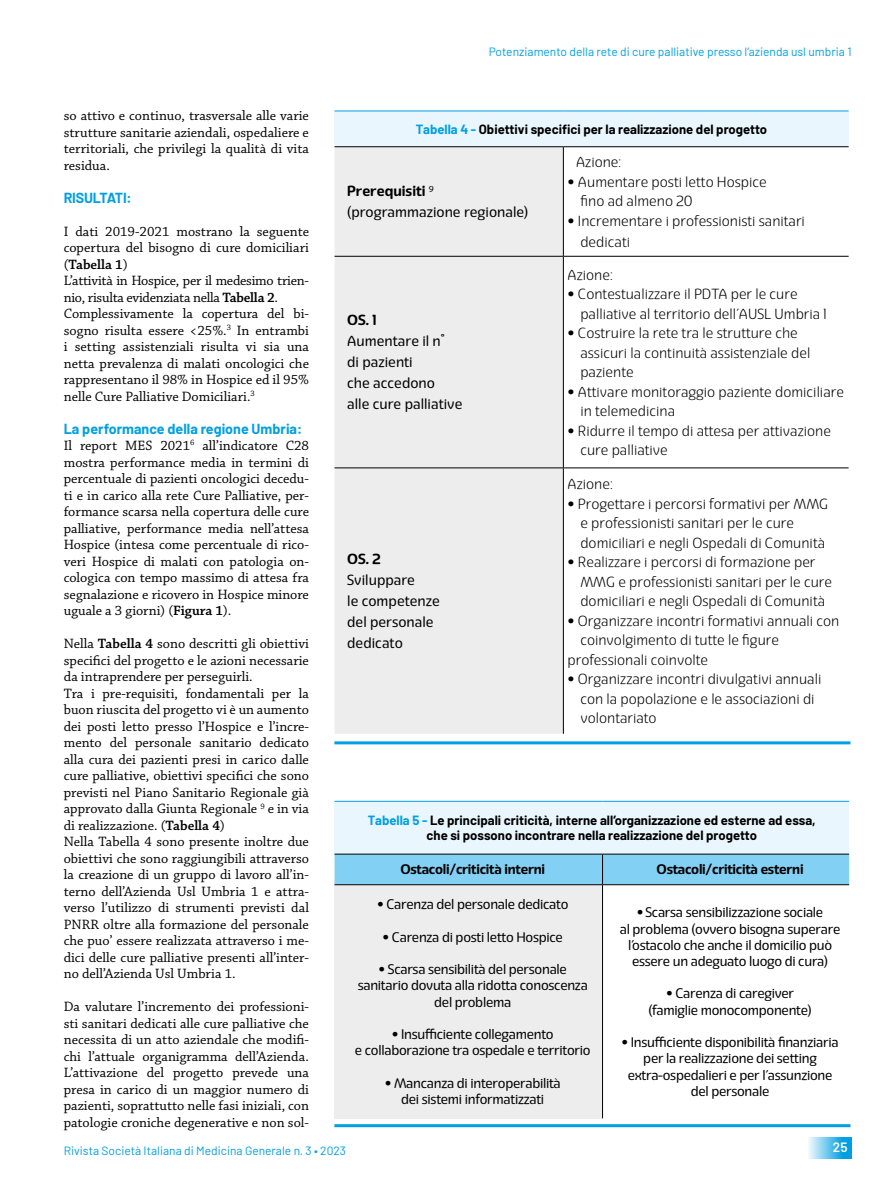
<style>
.page{position:relative;width:893px;height:1191px;background:#fff}
.page>*{position:absolute;margin:0;border:0;box-sizing:border-box;transform-origin:0 0}
.t1{font:14.25px/16.5px "Chaparral Pro";color:#000;text-align:justify}
.t2{font:300 14.25px/19.5px "Eigerdals";color:#000}
.t3{font:14.25px/21px "Eigerdals";color:#000}
.t4{font:700 14.25px "Barlow";color:#009fe3}
.t5{font:700 14.25px "Eigerdals";color:#000}
.t6{font:13.5px/16.2px "Eigerdals";letter-spacing:-.02em;color:#000;text-align:center}
.t7{font:700 13.5px "Eigerdals";letter-spacing:-.02em;color:#000}
.t8{font:600 13.5px "Barlow";color:#fff}
.t9{font:700 13.05px/15px "Barlow";color:#000;text-align:center}
.t10{font:12px "Barlow";color:#009fe3}
.s1{font-weight:600}
.s2{color:#009fe3}
.s3{font-weight:700}
.s4{font-family:"Helvetica LT Extra Compressed";font-weight:400}
.s5{font-family:"Helvetica LT Extra Compressed"}
</style>
<div class="page">
<div style="left:807px;top:1137px;width:45px;height:21px;background:linear-gradient(to right,#f2fafd,#008fde)"></div>
<div style="left:334px;top:111px;width:515px;height:36px;background:#eaf6fe"></div>
<div style="left:334px;top:147px;width:229px;height:586px;background:#ededed"></div>
<hr style="left:334px;top:146px;width:229px;height:1px;background:#000">
<hr style="left:563px;top:146px;width:286px;height:1px;background:#000">
<hr style="left:563px;top:147px;width:1px;height:109px;background:#000">
<hr style="left:334px;top:256px;width:229px;height:1px;background:#000">
<hr style="left:563px;top:256px;width:286px;height:1px;background:#000">
<hr style="left:563px;top:257px;width:1px;height:210px;background:#000">
<hr style="left:334px;top:467px;width:229px;height:1px;background:#000">
<hr style="left:563px;top:467px;width:286px;height:1px;background:#000">
<hr style="left:563px;top:468px;width:1px;height:265px;background:#000">
<hr style="left:334px;top:111px;width:229px;height:1px;background:#009fe3">
<hr style="left:563px;top:111px;width:286px;height:1px;background:#009fe3">
<div style="left:334px;top:801px;width:515px;height:53px;background:#eaf6fe"></div>
<div style="left:334px;top:854px;width:515px;height:30px;background:#83d0f5"></div>
<div style="left:334px;top:884px;width:268px;height:234px;background:#ededed"></div>
<hr style="left:334px;top:853px;width:268px;height:1px;background:#000">
<hr style="left:602px;top:853px;width:247px;height:1px;background:#000">
<hr style="left:602px;top:854px;width:1px;height:30px;background:#000">
<hr style="left:334px;top:884px;width:268px;height:1px;background:#000">
<hr style="left:602px;top:884px;width:247px;height:1px;background:#000">
<hr style="left:602px;top:885px;width:1px;height:233px;background:#000">
<hr style="left:334px;top:801px;width:268px;height:1px;background:#009fe3">
<hr style="left:602px;top:801px;width:247px;height:1px;background:#009fe3">
<hr style="left:334px;top:741px;width:516px;height:3px;background:#009fe3">
<hr style="left:334px;top:1124px;width:516px;height:3px;background:#009fe3">
<p class="t1" style="left:64px;top:108px;width:247px">so attivo e continuo, trasversale alle varie strutture sanitarie aziendali, ospedaliere e territoriali, che privilegi la qualità di vita residua.</p>
<p class="t4" style="left:64px;top:188px;width:70px">RISULTATI:</p>
<p class="t1" style="left:64px;top:223px;width:247px;text-align:left">I dati 2019-2021 mostrano la seguente copertura del bisogno di cure domiciliari (<span class="s1">Tabella 1</span>)<br>L’attività in Hospice, per il medesimo trien&shy;nio, risulta evidenziata nella <span class="s1">Tabella 2</span>.<br>Complessivamente la copertura del bi&shy;sogno risulta essere &lt;25%.<sup>3</sup> In entrambi i setting assistenziali risulta vi sia una netta prevalenza di malati oncologici che rappresentano il 98% in Hospice ed il 95% nelle Cure Palliative Domiciliari.<sup>3</sup></p>
<p class="t4" style="left:64px;top:419px;width:240px">La performance della regione Umbria:</p>
<p class="t1" style="left:64px;top:438px;width:247px">Il report MES 2021<sup>6</sup> all’indicatore C28 mostra performance media in termini di percentuale di pazienti oncologici decedu&shy;ti e in carico alla rete Cure Palliative, per&shy;formance scarsa nella copertura delle cure palliative, performance media nell’attesa Hospice (intesa come percentuale di rico&shy;veri Hospice di malati con patologia on&shy;cologica con tempo massimo di attesa fra segnalazione e ricovero in Hospice minore uguale a 3 giorni) (<span class="s1">Figura 1</span>).</p>
<p class="t1" style="left:64px;top:636px;width:247px;text-align:left">Nella <span class="s1">Tabella 4</span> sono descritti gli obiettivi specifici del progetto e le azioni necessarie da intraprendere per perseguirli.<br>Tra i pre-requisiti, fondamentali per la buon riuscita del progetto vi è un aumento dei posti letto presso l’Hospice e l’incre&shy;mento del personale sanitario dedicato alla cura dei pazienti presi in carico dalle cure palliative, obiettivi specifici che sono previsti nel Piano Sanitario Regionale già approvato dalla Giunta Regionale <sup>9</sup> e in via di realizzazione. (<span class="s1">Tabella 4</span>)<br>Nella Tabella 4 sono presente inoltre due obiettivi che sono raggiungibili attraverso la creazione di un gruppo di lavoro all’in&shy;terno dell’Azienda Usl Umbria 1 e attra&shy;verso l’utilizzo di strumenti previsti dal PNRR oltre alla formazione del personale che puo’ essere realizzata attraverso i me&shy;dici delle cure palliative presenti all’inter&shy;no dell’Azienda Usl Umbria 1.</p>
<p class="t1" style="left:64px;top:999px;width:247px">Da valutare l’incremento dei professioni&shy;sti sanitari dedicati alle cure palliative che necessita di un atto aziendale che modifi&shy;chi l’attuale organigramma dell’Azienda.<br>L’attivazione del progetto prevede una presa in carico di un maggior numero di pazienti, soprattutto nelle fasi iniziali, con patologie croniche degenerative e non sol-</p>
<p class="t10" style="left:489px;top:44px;width:364px">Potenziamento della rete di cure palliative presso l’azienda usl umbria 1</p>
<p class="t9" style="left:416px;top:121px;width:353px"><span class="s2">Tabella 4 -</span> Obiettivi specifici per la realizzazione del progetto</p>
<p class="t3" style="left:347px;top:181px;width:183px"><span class="s3">Prerequisiti</span> <sup>9 </sup>(programmazione regionale)</p>
<p class="t5" style="left:347px;top:312px;width:31px">OS. 1</p>
<p class="t3" style="left:347px;top:331px;width:117px">Aumentare il n°<br>di pazienti<br>che accedono<br>alle cure palliative</p>
<p class="t5" style="left:347px;top:550px;width:35px">OS. 2</p>
<p class="t3" style="left:347px;top:569px;width:94px">Sviluppare<br>le competenze del personale dedicato</p>
<p class="t2" style="left:576px;top:152px;width:47px">Azione:</p>
<p class="t2" style="left:581px;top:172px;width:188px;text-indent:-13px"><span class="s4">•</span> Aumentare posti letto Hospice fino ad almeno 20</p>
<p class="t2" style="left:580px;top:210px;width:226px;line-height:21px;text-indent:-13px"><span class="s4">•</span> Incrementare i professionisti sanitari dedicati</p>
<p class="t2" style="left:568px;top:265px;width:47px">Azione:</p>
<p class="t2" style="left:580px;top:284px;width:248px;text-indent:-13px"><span class="s4">•</span> Contestualizzare il PDTA per le cure palliative al territorio dell’AUSL Umbria 1</p>
<p class="t2" style="left:580px;top:323px;width:231px;text-indent:-13px"><span class="s4">•</span> Costruire la rete tra le strutture che assicuri la continuità assistenziale del paziente</p>
<p class="t2" style="left:580px;top:382px;width:265px;text-indent:-13px"><span class="s4">•</span> Attivare monitoraggio paziente domiciliare in telemedicina</p>
<p class="t2" style="left:580px;top:421px;width:252px;text-indent:-13px"><span class="s4">•</span> Ridurre il tempo di attesa per attivazione cure palliative</p>
<p class="t2" style="left:568px;top:474px;width:47px">Azione:</p>
<p class="t2" style="left:580px;top:494px;width:249px;text-indent:-13px"><span class="s4">•</span> Progettare i percorsi formativi per MMG e professionisti sanitari per le cure domiciliari e negli Ospedali di Comunità</p>
<p class="t2" style="left:580px;top:552px;width:253px;text-indent:-13px"><span class="s4">•</span> Realizzare i percorsi di formazione per<br>MMG e professionisti sanitari per le cure domiciliari e negli Ospedali di Comunità</p>
<p class="t2" style="left:568px;top:611px;width:273px"><span class="s4">•</span> Organizzare incontri formativi annuali con</p>
<p class="t2" style="left:580px;top:630px;width:200px">coinvolgimento di tutte le figure</p>
<p class="t2" style="left:568px;top:650px;width:142px">professionali coinvolte</p>
<p class="t2" style="left:580px;top:669px;width:243px;text-indent:-13px"><span class="s4">•</span> Organizzare incontri divulgativi annuali con la popolazione e le associazioni di volontariato</p>
<p class="t9" style="left:368px;top:812px;width:449px"><span class="s2">Tabella 5 -</span> Le principali criticità, interne all’organizzazione ed esterne ad essa, che si possono incontrare nella realizzazione del progetto</p>
<p class="t7" style="left:400px;top:861px;width:146px">Ostacoli/criticità interni</p>
<p class="t7" style="left:657px;top:861px;width:148px">Ostacoli/criticità esterni</p>
<p class="t6" style="left:377px;top:896px;width:193px"><span class="s5">•</span> Carenza del personale dedicato</p>
<p class="t6" style="left:383px;top:929px;width:182px"><span class="s5">•</span> Carenza di posti letto Hospice</p>
<p class="t6" style="left:358px;top:961px;width:232px"><span class="s5">•</span> Scarsa sensibilità del personale sanitario dovuta alla ridotta conoscenza del problema</p>
<p class="t6" style="left:355px;top:1026px;width:237px"><span class="s5">•</span> Insufficiente collegamento<br>e collaborazione tra ospedale e territorio</p>
<p class="t6" style="left:385px;top:1074px;width:178px"><span class="s5">•</span> Mancanza di interoperabilità dei sistemi informatizzati</p>
<p class="t6" style="left:620px;top:904px;width:222px"><span class="s5">•</span> Scarsa sensibilizzazione sociale<br>al problema (ovvero bisogna superare l’ostacolo che anche il domicilio può essere un adeguato luogo di cura)</p>
<p class="t6" style="left:648px;top:985px;width:165px"><span class="s5">•</span> Carenza di caregiver (famiglie monocomponente)</p>
<p class="t6" style="left:621px;top:1034px;width:219px"><span class="s5">•</span> Insufficiente disponibilità finanziaria per la realizzazione dei setting extra-ospedalieri e per l’assunzione del personale</p>
<p class="t10" style="left:64px;top:1143px;width:284px">Rivista Società Italiana di Medicina Generale n. 3 • 2023</p>
<p class="t8" style="left:833px;top:1138px;width:16px">25</p>
</div>
